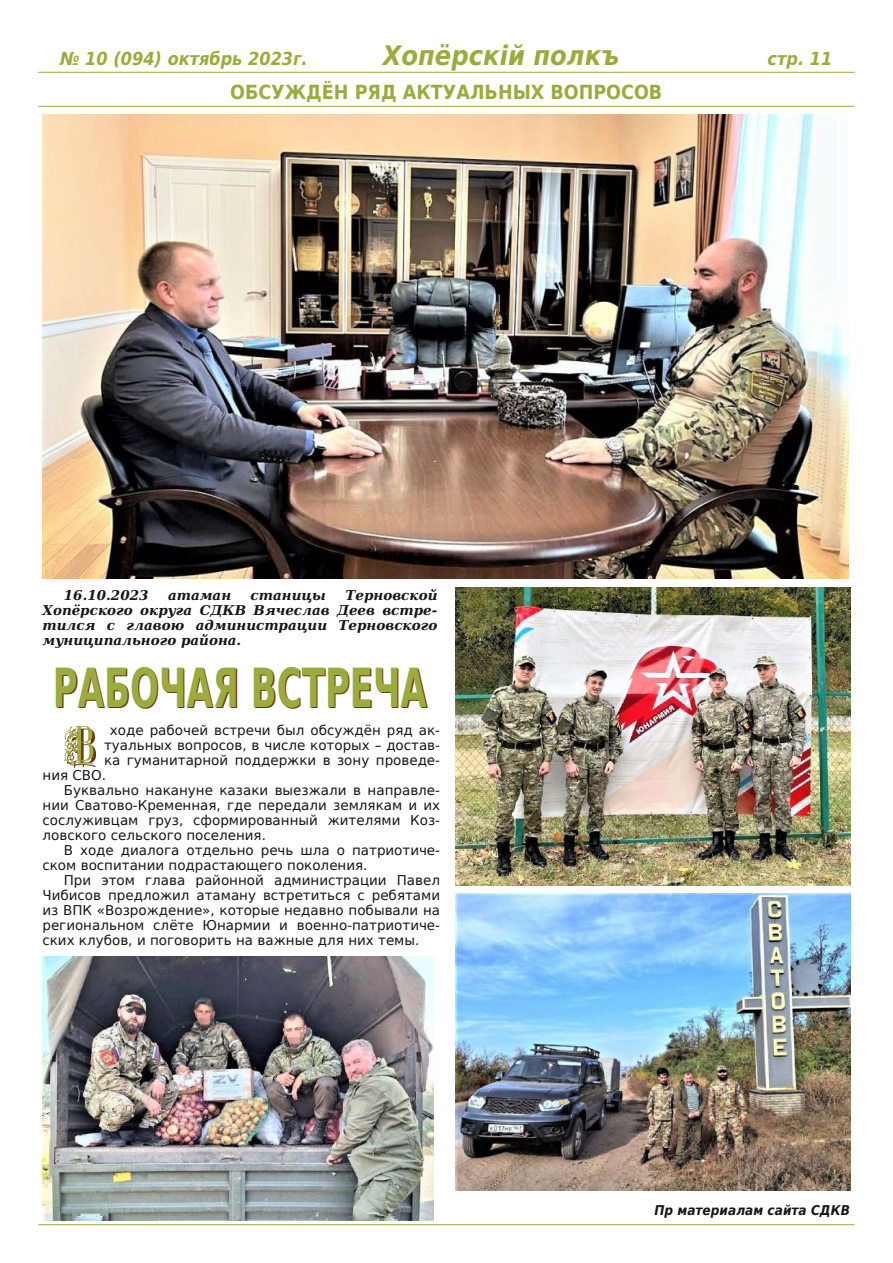
<style>
.page{position:relative;width:893px;height:1263px;background:#fff}
.page>*{position:absolute;margin:0;border:0;box-sizing:border-box;transform-origin:0 0}
.t1{font:700 54px "DejaVu Sans Condensed";color:#713513;scale:.7 1}
.t2{font:51.9px "Remeslo";color:#713513}
.t3{font:italic 700 27px "DejaVu Sans Condensed";color:#9aac3d}
.t4{font:700 19.5px "DejaVu Sans Condensed";color:#9aac3d}
.t5{font:italic 700 18px "DejaVu Sans Condensed";color:#9aac3d}
.t6{font:13.5px "DejaVu Sans";color:#181715}
.t7{font:italic 700 13.5px/15px "DejaVu Serif";color:#181715;text-align:justify}
.t8{font:italic 700 13.5px "DejaVu Sans Condensed";color:#181715}
</style>
<div class="page">
<hr style="left:38px;top:1224px;width:817px;height:1px;background:#9aac3d">
<hr style="left:38px;top:72px;width:817px;height:1px;background:#9aac3d">
<hr style="left:38px;top:106px;width:817px;height:1px;background:#9aac3d">
<img style="left:455px;top:587px;width:395px;height:298px">
<img style="left:43px;top:115px;width:806px;height:463px">
<img style="left:455px;top:893px;width:395px;height:298px">
<img style="left:43px;top:957px;width:390px;height:263px">
<h3 class="t5" style="left:60px;top:48px;width:249px">№ 10 (094) октябрь 2023г.</h3>
<h3 class="t3" style="left:383px;top:40px;width:238px">Хопёрскій полкъ</h3>
<h3 class="t5" style="left:767px;top:48px;width:66px">стр. 11</h3>
<h3 class="t4" style="left:230px;top:81px;width:434px">ОБСУЖДЁН РЯД АКТУАЛЬНЫХ ВОПРОСОВ</h3>
<p class="t7" style="left:43px;top:588px;width:396px;text-indent:303px">Терновской Хопёрского округа СДКВ Вячеслав Деев встре‐ тился с главою администрации Терновского муниципального района.</p>
<p class="t7" style="left:64px;top:588px;width:86px">16.10.2023</p>
<p class="t7" style="left:168px;top:588px;width:65px">атаман</p>
<p class="t7" style="left:251px;top:588px;width:77px">станицы</p>
<h1 class="t1" style="left:54px;top:658px;width:536px">РАБОЧАЯ ВСТРЕЧА</h1>
<h2 class="t2" style="left:66px;top:719px;width:33px">В</h2>
<p class="t6" style="left:110px;top:722px;width:332px">ходе рабочей встречи был обсуждён ряд ак‐</p>
<p class="t6" style="left:104px;top:737px;width:338px">туальных вопросов, в числе которых – достав‐</p>
<p class="t6" style="left:104px;top:752px;width:338px">ка гуманитарной поддержки в зону проведе‐</p>
<p class="t6" style="left:43px;top:767px;width:65px">ния СВО.</p>
<p class="t6" style="left:64px;top:782px;width:378px">Буквально накануне казаки выезжали в направле‐</p>
<p class="t6" style="left:43px;top:797px;width:399px">нии Сватово-Кременная, где передали землякам и их</p>
<p class="t6" style="left:43px;top:812px;width:399px">сослуживцам груз, сформированный жителями Коз‐</p>
<p class="t6" style="left:43px;top:827px;width:225px">ловского сельского поселения.</p>
<p class="t6" style="left:64px;top:842px;width:378px">В ходе диалога отдельно речь шла о патриотиче‐</p>
<p class="t6" style="left:43px;top:857px;width:326px">ском воспитании подрастающего поколения.</p>
<p class="t6" style="left:64px;top:872px;width:378px">При этом глава районной администрации Павел</p>
<p class="t6" style="left:43px;top:887px;width:399px">Чибисов предложил атаману встретиться с ребятами</p>
<p class="t6" style="left:43px;top:902px;width:399px">из ВПК «Возрождение», которые недавно побывали на</p>
<p class="t6" style="left:43px;top:917px;width:399px">региональном слёте Юнармии и военно-патриотиче‐</p>
<p class="t6" style="left:43px;top:932px;width:378px">ских клубов, и поговорить на важные для них темы.</p>
<p class="t8" style="left:654px;top:1202px;width:197px">Пр материалам сайта СДКВ</p>
</div>
